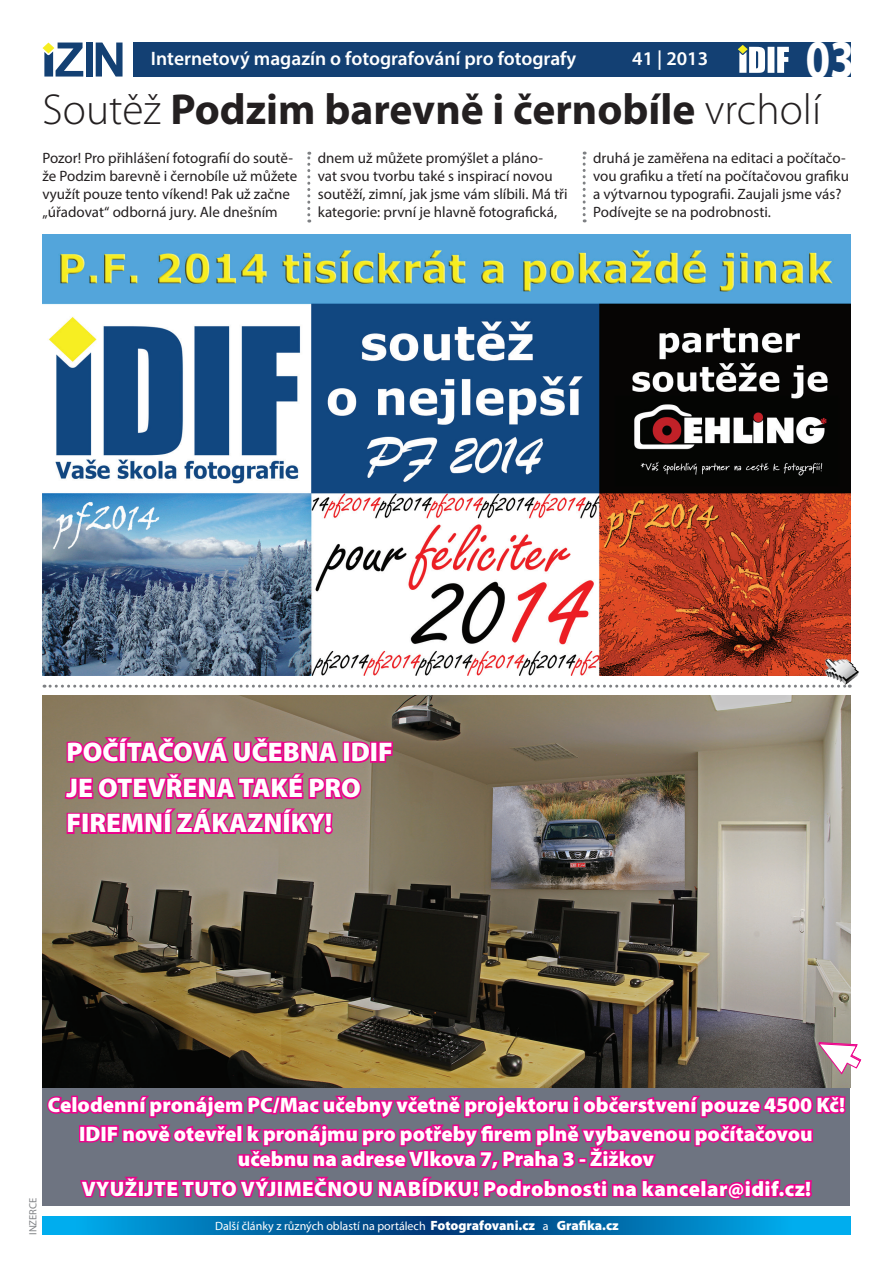
<style>
.page{position:relative;width:893px;height:1263px;background:#fff}
.page>*{position:absolute;margin:0;border:0;box-sizing:border-box;transform-origin:0 0}
.t1{font:700 54.9px "Myriad Pro";color:#fff;scale:.8 1}
.t2{font:700 43.5px "Myriad Pro";color:#231f20}
.t3{font:900 27px/35.5px "Myriad Pro";color:#fff}
.t4{font:900 21px/25.2px "Myriad Pro";color:#fff;text-align:center}
.t5{font:900 21px "Myriad Pro";letter-spacing:.02em;color:#fff}
.t6{font:600 19.5px "Myriad Pro";color:#fff}
.t7{font:15px/18px "Myriad Pro";color:#231f20}
.t8{font:900 13.5px "Myriad Pro";color:#fff}
.t9{font:12px "Myriad Pro";color:#fff}
.t10{font:10.5px "Myriad Pro";color:#808285}
.s1{font-weight:300}
</style>
<div class="page">
<svg style="left:307px;top:152px;width:3px;height:71px"></svg>
<div style="left:133px;top:43px;width:717px;height:34px;background:#134073"></div>
<svg style="left:738px;top:45px;width:51px;height:28px"></svg>
<div style="left:86px;top:43px;width:7px;height:34px;background:#134073"></div>
<svg style="left:96px;top:43px;width:27px;height:34px"></svg>
<svg style="left:43px;top:43px;width:40px;height:34px"></svg>
<svg style="left:43px;top:1216px;width:807px;height:18px;background:#0074b3"></svg>
<svg style="left:583px;top:152px;width:3px;height:70px"></svg>
<img style="left:43px;top:696px;width:807px;height:392px">
<svg style="left:44px;top:675px;width:806px;height:166px;background:#a18180"></svg>
<svg style="left:46px;top:958px;width:815px;height:267px;background:#7a5666"></svg>
<img style="left:43px;top:234px;width:807px;height:441px">
<img style="left:823px;top:657px;width:36px;height:29px">
<h3 class="t6" style="left:151px;top:46px;width:427px">Internetový magazín o fotografování pro fotografy</h3>
<h3 class="t6" style="left:632px;top:46px;width:77px">41 | 2013</h3>
<h1 class="t1" style="left:806px;top:23px;width:63px">03</h1>
<h2 class="t2" style="left:43px;top:81px;width:780px"><span class="s1">Soutěž</span> Podzim barevně i černobíle <span class="s1">vrcholí</span></h2>
<p class="t7" style="left:318px;top:149px;width:251px">dnem už můžete promýšlet a pláno-<br>vat svou tvorbu také s inspirací novou soutěží, zimní, jak jsme vám slíbili. Má tři kategorie: první je hlavně fotografická,</p>
<p class="t7" style="left:593px;top:149px;width:257px">druhá je zaměřena na editaci a počítačo&shy;vou grafiku a třetí na počítačovou grafiku a výtvarnou typografii. Zaujali jsme vás?<br>Podívejte se na podrobnosti.</p>
<p class="t7" style="left:43px;top:149px;width:256px">Pozor! Pro přihlášení fotografií do soutě&shy;že Podzim barevně i černobíle už můžete využít pouze tento víkend! Pak už začne „úřadovat“ odborná jury. Ale dnešním</p>
<h3 class="t3" style="left:66px;top:733px;width:328px">POČÍTAČOVÁ UČEBNA IDIF<br>JE OTEVŘENA TAKÉ PRO<br>FIREMNÍ ZÁKAZNÍKY!</h3>
<h3 class="t4" style="left:48px;top:1091px;width:798px">Celodenní pronájem PC/Mac učebny včetně projektoru i občerstvení pouze 4500 Kč!</h3>
<p class="t10" style="left:26px;top:1235px;width:39px;rotate:-90deg">INZERCE</p>
<h3 class="t4" style="left:79px;top:1120px;width:735px">IDIF nově otevřel k pronájmu pro potřeby firem plně vybavenou počítačovou učebnu na adrese Vlkova 7, Praha 3 - Žižkov</h3>
<h3 class="t5" style="left:82px;top:1175px;width:731px">VYUŽIJTE TUTO VÝJIMEČNOU NABÍDKU! Podrobnosti na kancelar@idif.cz!</h3>
<p class="t8" style="left:430px;top:1216px;width:106px">Fotografovani.cz</p>
<p class="t8" style="left:557px;top:1216px;width:64px">Grafika.cz</p>
<p class="t9" style="left:215px;top:1218px;width:212px">Další články z různých oblastí na portálech</p>
<p class="t9" style="left:543px;top:1218px;width:7px">a</p>
<p class="t9" style="left:610px;top:1218px;width:4px">.</p>
</div>
